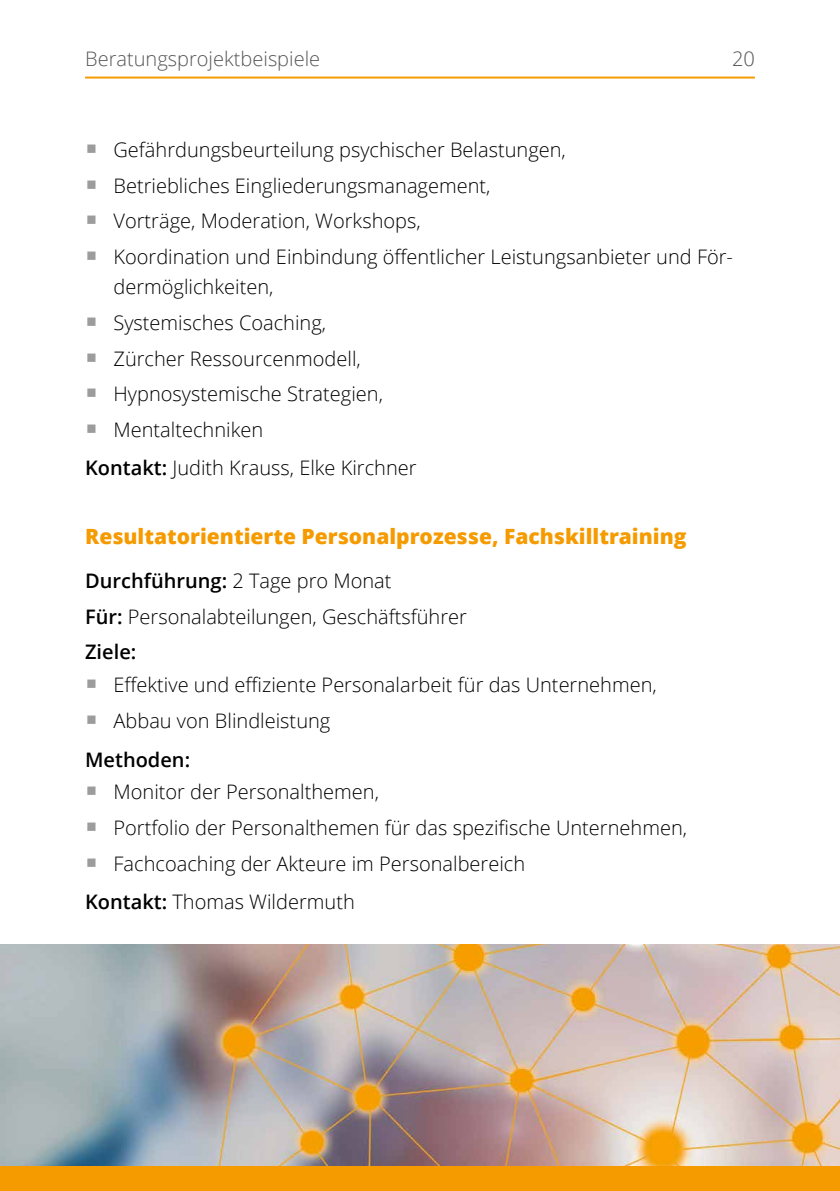
<style>
.page{position:relative;width:840px;height:1191px;background:#fff}
.page>*{position:absolute;margin:0;border:0;box-sizing:border-box;transform-origin:0 0}
.t1{font:800 21px "Open Sans";color:#f59b00}
.t2{font:300 20px/35.6px "Open Sans";color:#000}
.t3{font:300 20px "Open Sans";color:#565655}
.t4{font:600 20px "Open Sans";color:#000}
.s1{font-weight:600}
</style>
<div class="page">
<hr style="left:85px;top:77px;width:669px;height:2px;background:#f59b00">
<div style="left:0;top:1165px;width:839px;height:26px;background:#f59b00"></div>
<img style="left:0;top:944px;width:839px;height:221px">
<p class="t3" style="left:85px;top:45px;width:236px">Beratungsprojektbeispiele</p>
<p class="t3" style="left:731px;top:45px;width:24px">20</p>
<p class="t2" style="left:113px;top:131px;width:620px">Gefährdungsbeurteilung psychischer Belastungen,<br>Betriebliches Eingliederungsmanagement,<br>Vorträge, Moderation, Workshops,<br>Koordination und Einbindung öffentlicher Leistungsanbieter und För-</p>
<p class="t2" style="left:113px;top:268px;width:271px">dermöglichkeiten,<br>Systemisches Coaching,<br>Zürcher Ressourcenmodell,<br>Hypnosystemische Strategien,<br>Mentaltechniken</p>
<p class="t2" style="left:85px;top:450px;width:333px"><span class="s1">Kontakt:</span> Judith Krauss, Elke Kirchner</p>
<p class="t1" style="left:85px;top:520px;width:602px">Resultatorientierte Personalprozesse, Fachskilltraining</p>
<p class="t2" style="left:85px;top:562px;width:383px"><span class="s1">Durchführung:</span> 2 Tage pro Monat<br><span class="s1">Für:</span> Personalabteilungen, Geschäftsführer<br><span class="s1">Ziele:</span></p>
<p class="t2" style="left:113px;top:666px;width:544px">Effektive und effiziente Personalarbeit für das Unternehmen,<br>Abbau von Blindleistung</p>
<p class="t4" style="left:85px;top:745px;width:106px">Methoden:</p>
<p class="t2" style="left:113px;top:773px;width:574px">Monitor der Personalthemen,<br>Portfolio der Personalthemen für das spezifische Unternehmen,<br>Fachcoaching der Akteure im Personalbereich</p>
<p class="t2" style="left:85px;top:883px;width:271px"><span class="s1">Kontakt:</span> Thomas Wildermuth</p>
</div>
